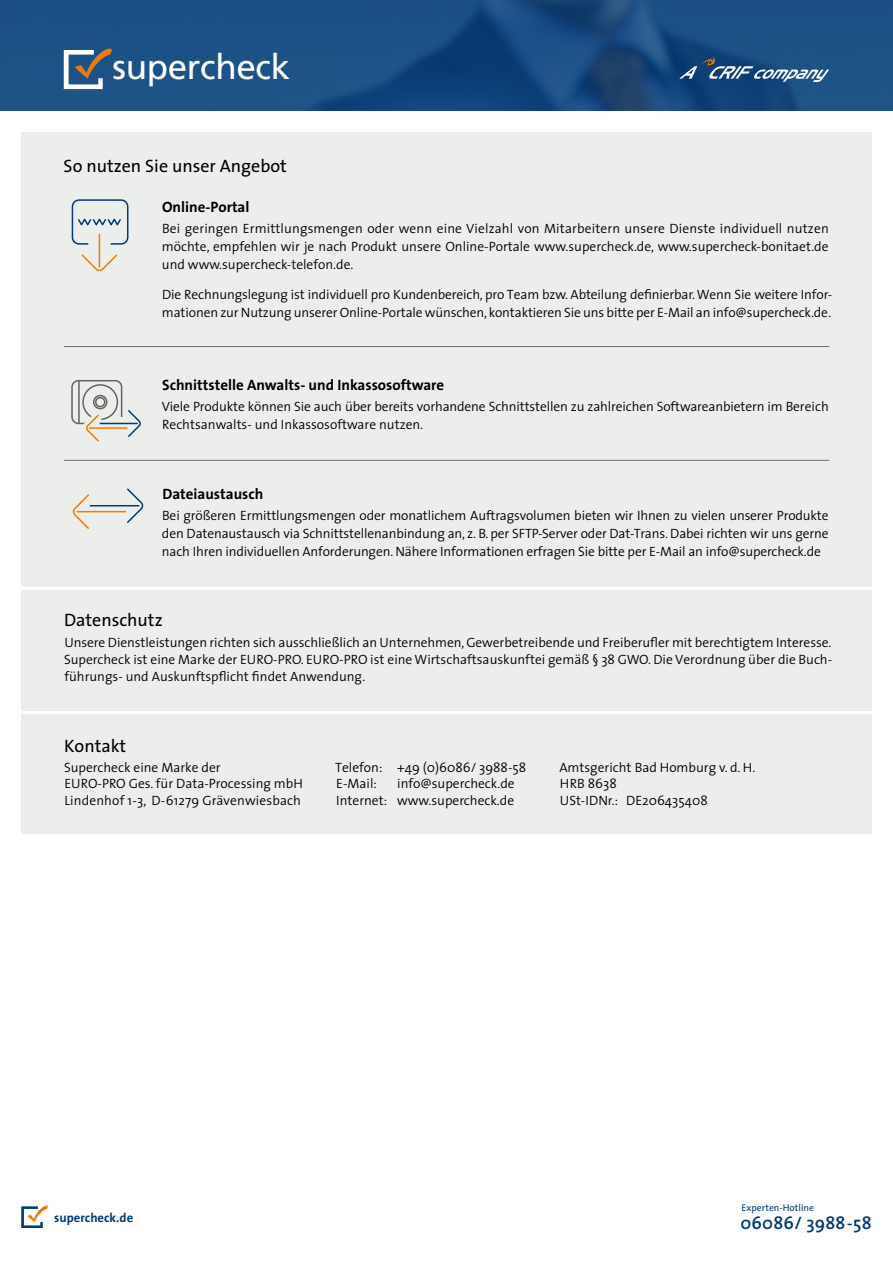
<style>
.page{position:relative;width:893px;height:1263px;background:#fff}
.page>*{position:absolute;margin:0;border:0;box-sizing:border-box;transform-origin:0 0}
.t1{font:34.95px "Frutiger";letter-spacing:-.01em;color:#fff}
.t2{font:18px "The Sans";color:#000}
.t3{font:600 18px "The Sans";letter-spacing:.01em;color:#003b76}
.t4{font:700 15px "The Sans";color:#000}
.t5{font:300 13.5px/18px "The Sans";letter-spacing:-.01em;color:#000}
.t6{font:700 12.75px "The Sans";color:#003978}
.t7{font:9.75px "The Sans";color:#003b76}
</style>
<div class="page">
<svg style="left:21px;top:1205px;width:27px;height:23px"></svg>
<div style="left:21px;top:132px;width:851px;height:701px;background:#eceeeb"></div>
<hr style="left:0;top:711px;width:893px;height:3px;background:#fff">
<hr style="left:0;top:587px;width:893px;height:3px;background:#fff">
<svg style="left:71px;top:199px;width:58px;height:46px;background:#ccd5da"></svg>
<svg style="left:80px;top:253px;width:39px;height:20px"></svg>
<hr style="left:99px;top:234px;width:1px;height:33px;background:#ef7c00">
<div style="left:71px;top:380px;width:51px;height:44px;border:2px solid #636362;border-radius:6px"></div>
<div style="left:82px;top:384px;width:36px;height:36px;border:2px solid #636362;border-radius:50%"></div>
<div style="left:95px;top:397px;width:10px;height:10px;border:2px solid #636362;border-radius:50%"></div>
<div style="left:93px;top:395px;width:14px;height:14px;border:2px solid #636362;border-radius:50%"></div>
<hr style="left:78px;top:381px;width:2px;height:42px;background:#636362">
<div style="left:110px;top:417px;width:16px;height:12px;background:#eceeeb"></div>
<svg style="left:103px;top:421px;width:20px;height:12px"></svg>
<svg style="left:126px;top:408px;width:17px;height:31px"></svg>
<hr style="left:100px;top:423px;width:38px;height:1px;background:#003b76">
<svg style="left:80px;top:411px;width:23px;height:32px"></svg>
<hr style="left:89px;top:427px;width:38px;height:2px;background:#ef7c00">
<hr style="left:64px;top:346px;width:765px;height:1px;background:#6f6f6e">
<hr style="left:64px;top:460px;width:765px;height:1px;background:#6f6f6e">
<svg style="left:125px;top:487px;width:20px;height:38px"></svg>
<hr style="left:90px;top:505px;width:49px;height:1px;background:#003b76">
<svg style="left:71px;top:493px;width:20px;height:38px"></svg>
<hr style="left:77px;top:511px;width:49px;height:1px;background:#ef7c00">
<svg style="left:0;top:0;width:893px;height:111px;background:#194c81"></svg>
<svg style="left:64px;top:47px;width:50px;height:42px"></svg>
<svg style="left:679px;top:57px;width:150px;height:25px;background:#3f6791"></svg>
<h1 class="t1" style="left:112px;top:46px;width:179px">supercheck</h1>
<h2 class="t2" style="left:64px;top:151px;width:225px">So nutzen Sie unser Angebot</h2>
<p class="t4" style="left:162px;top:194px;width:89px">Online-Portal</p>
<p class="t5" style="left:162px;top:219px;width:668px;text-align:justify">Bei geringen Ermittlungsmengen oder wenn eine Vielzahl von Mitarbeitern unsere Dienste individuell nutzen möchte, empfehlen wir je nach Produkt unsere Online-Portale www.supercheck.de, www.supercheck-bonitaet.de und www.supercheck-telefon.de.</p>
<p class="t5" style="left:162px;top:285px;width:672px">Die Rechnungslegung ist individuell pro Kundenbereich, pro Team bzw. Abteilung definierbar. Wenn Sie weitere Infor&shy;mationen zur Nutzung unserer Online-Portale wünschen, kontaktieren Sie uns bitte per E-Mail an info@supercheck.de .</p>
<p class="t4" style="left:162px;top:372px;width:284px">Schnittstelle Anwalts- und Inkassosoftware</p>
<p class="t5" style="left:162px;top:397px;width:669px">Viele Produkte können Sie auch über bereits vorhandene Schnittstellen zu zahlreichen Softwareanbietern im Bereich<br>Rechtsanwalts- und Inkassosoftware nutzen.</p>
<p class="t4" style="left:162px;top:481px;width:103px">Dateiaustausch</p>
<p class="t5" style="left:162px;top:506px;width:668px;text-align:justify">Bei größeren Ermittlungsmengen oder monatlichem Auftragsvolumen bieten wir Ihnen zu vielen unserer Produkte den Datenaustausch via Schnittstellenanbindung an, z. B. per SFTP-Server oder Dat-Trans. Dabei richten wir uns gerne nach Ihren individuellen Anforderungen. Nähere Informationen erfragen Sie bitte per E-Mail an info@supercheck.de</p>
<h2 class="t2" style="left:64px;top:604px;width:100px">Datenschutz</h2>
<p class="t5" style="left:64px;top:633px;width:770px;line-height:17.2px;text-align:justify">Unsere Dienstleistungen richten sich ausschließlich an Unternehmen, Gewerbetreibende und Freiberufler mit berechtigtem Interesse.<br>Supercheck ist eine Marke der EURO-PRO. EURO-PRO ist eine Wirtschaftsauskunftei gemäß § 38 GWO. Die Verordnung über die Buch&shy;führungs- und Auskunftspflicht findet Anwendung.</p>
<h2 class="t2" style="left:64px;top:730px;width:64px">Kontakt</h2>
<p class="t5" style="left:335px;top:758px;width:193px;line-height:16.5px">Telefon: +49 (0)6086/ 3988-58<br>E-Mail:</p>
<p class="t5" style="left:64px;top:758px;width:240px;line-height:16.5px">Supercheck eine Marke der<br>EURO-PRO Ges. für Data-Processing mbH<br>Lindenhof 1-3, D-61279 Grävenwiesbach</p>
<p class="t5" style="left:559px;top:758px;width:197px;line-height:16.5px">Amtsgericht Bad Homburg v. d. H.<br>HRB 8638<br>USt-IDNr.: DE206435408</p>
<p class="t5" style="left:336px;top:775px;width:180px;line-height:16.5px;text-align:right">info@supercheck.de<br>Internet: www.supercheck.de</p>
<p class="t6" style="left:54px;top:1206px;width:81px">supercheck.de</p>
<p class="t7" style="left:742px;top:1200px;width:74px">Experten-Hotline</p>
<h2 class="t3" style="left:740px;top:1208px;width:133px">06086/ 3988 -58</h2>
</div>
